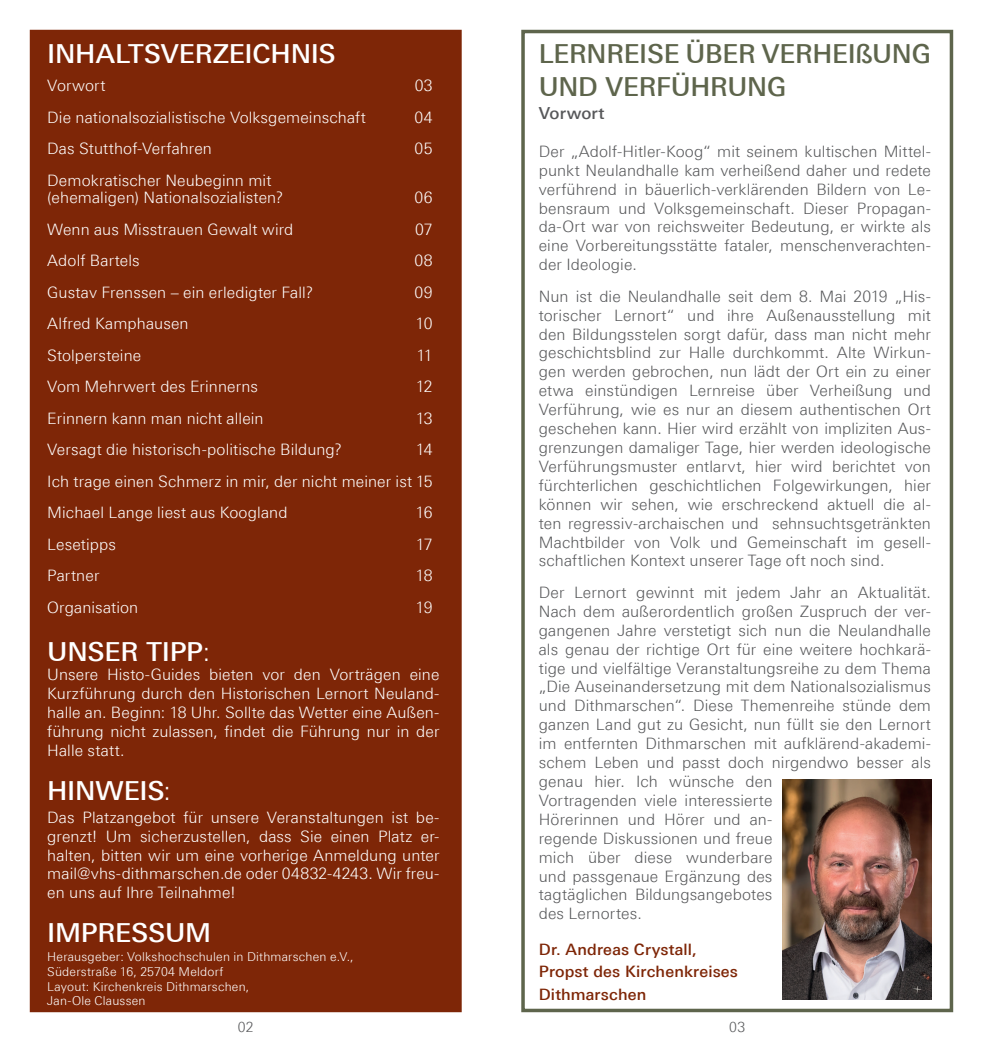
<style>
.page{position:relative;width:983px;height:1042px;background:#fff}
.page>*{position:absolute;margin:0;border:0;box-sizing:border-box;transform-origin:0 0}
.t1{font:500 26.25px "LT Univers Basic";letter-spacing:-.01em;color:#fff}
.t2{font:500 26.25px/33.2px "LT Univers Basic";letter-spacing:-.01em;color:#5e654c}
.t3{font:500 16.62px "LT Univers Basic";letter-spacing:.005em;color:#57585a}
.t4{font:300 15.75px/18.9px "LT Univers Basic";letter-spacing:.005em;color:#57585a;text-align:justify}
.t5{font:300 15.75px/18.9px "LT Univers Basic";letter-spacing:.005em;color:#fff;text-align:justify}
.t6{font:500 15.75px/22.8px "LT Univers Basic";letter-spacing:.01em;color:#7e2607}
.t7{font:300 14px "LT Univers Basic";color:#57585a}
.t8{font:300 12.25px/14.7px "LT Univers Basic";letter-spacing:.02em;color:#fff}
.s1{font-weight:300}
</style>
<div class="page">
<svg style="left:521px;top:29px;width:433px;height:984px"></svg>
<img style="left:782px;top:779px;width:148px;height:221px">
<div style="left:29px;top:29px;width:433px;height:984px;background:#7e2607"></div>
<h1 class="t2" style="left:538px;top:37px;width:393px">LERNREISE ÜBER VERHEIßUNG<br>UND VERFÜHRUNG</h1>
<p class="t3" style="left:538px;top:103px;width:67px">Vorwort</p>
<p class="t4" style="left:538px;top:142px;width:393px">Der „Adolf-Hitler-Koog“ mit seinem kultischen Mittel&shy;punkt Neulandhalle kam verheißend daher und redete verführend in bäuerlich-verklärenden Bildern von Le&shy;bensraum und Volksgemeinschaft. Dieser Propagan&shy;da-Ort war von reichsweiter Bedeutung, er wirkte als eine Vorbereitungsstätte fataler, menschenverachten&shy;der Ideologie.</p>
<p class="t4" style="left:538px;top:287px;width:393px">Nun ist die Neulandhalle seit dem 8. Mai 2019 „His&shy;torischer Lernort“ und ihre Außenausstellung mit den Bildungsstelen sorgt dafür, dass man nicht mehr geschichtsblind zur Halle durchkommt. Alte Wirkun&shy;gen werden gebrochen, nun lädt der Ort ein zu einer etwa einstündigen Lernreise über Verheißung und Verführung, wie es nur an diesem authentischen Ort geschehen kann. Hier wird erzählt von impliziten Aus&shy;grenzungen damaliger Tage, hier werden ideologische Verführungsmuster entlarvt, hier wird berichtet von fürchterlichen geschichtlichen Folgewirkungen, hier können wir sehen, wie erschreckend aktuell die al&shy;ten regressiv-archaischen und sehnsuchtsgetränkten Machtbilder von Volk und Gemeinschaft im gesell&shy;schaftlichen Kontext unserer Tage oft noch sind.</p>
<p class="t4" style="left:538px;top:583px;width:393px;text-align:left">Der Lernort gewinnt mit jedem Jahr an Aktualität.<br>Nach dem außerordentlich großen Zuspruch der ver&shy;gangenen Jahre verstetigt sich nun die Neulandhalle als genau der richtige Ort für eine weitere hochkarä&shy;tige und vielfältige Veranstaltungsreihe zu dem Thema „Die Auseinandersetzung mit dem Nationalsozialismus und Dithmarschen“. Diese Themenreihe stünde dem ganzen Land gut zu Gesicht, nun füllt sie den Lernort im entfernten Dithmarschen mit aufklärend-akademi&shy;schem Leben und passt doch nirgendwo besser als genau hier. Ich wünsche den<br>Vortragenden viele interessierte<br>Hörerinnen und Hörer und an-<br>regende Diskussionen und freue<br>mich über diese wunderbare<br>und passgenaue Ergänzung des<br>tagtäglichen Bildungsangebotes<br>des Lernortes.</p>
<p class="t6" style="left:538px;top:937px;width:201px">Dr. Andreas Crystall,<br>Propst des Kirchenkreises<br>Dithmarschen</p>
<h1 class="t1" style="left:47px;top:38px;width:290px">INHALTSVERZEICHNIS</h1>
<p class="t5" style="left:47px;top:76px;width:60px">Vorwort</p>
<p class="t5" style="left:414px;top:76px;width:19px">03</p>
<p class="t5" style="left:47px;top:108px;width:320px">Die nationalsozialistische Volksgemeinschaft</p>
<p class="t5" style="left:414px;top:108px;width:20px">04</p>
<p class="t5" style="left:47px;top:139px;width:166px">Das Stutthof-Verfahren</p>
<p class="t5" style="left:414px;top:139px;width:19px">05</p>
<p class="t5" style="left:47px;top:171px;width:237px;line-height:17.5px">Demokratischer Neubeginn mit (ehemaligen) Nationalsozialisten?</p>
<p class="t5" style="left:414px;top:188px;width:20px">06</p>
<p class="t5" style="left:47px;top:220px;width:247px">Wenn aus Misstrauen Gewalt wird</p>
<p class="t5" style="left:415px;top:220px;width:19px">07</p>
<p class="t5" style="left:47px;top:251px;width:94px">Adolf Bartels</p>
<p class="t5" style="left:414px;top:251px;width:20px">08</p>
<p class="t5" style="left:47px;top:283px;width:267px">Gustav Frenssen – ein erledigter Fall?</p>
<p class="t5" style="left:414px;top:283px;width:20px">09</p>
<p class="t5" style="left:47px;top:314px;width:143px">Alfred Kamphausen</p>
<p class="t5" style="left:415px;top:314px;width:18px">10</p>
<p class="t5" style="left:47px;top:346px;width:95px">Stolpersteine</p>
<p class="t5" style="left:416px;top:346px;width:18px">11</p>
<p class="t5" style="left:47px;top:377px;width:212px">Vom Mehrwert des Erinnerns</p>
<p class="t5" style="left:416px;top:377px;width:18px">12</p>
<p class="t5" style="left:47px;top:409px;width:218px">Erinnern kann man nicht allein</p>
<p class="t5" style="left:415px;top:409px;width:18px">13</p>
<p class="t5" style="left:47px;top:440px;width:296px">Versagt die historisch-politische Bildung?</p>
<p class="t5" style="left:47px;top:434px;width:386px;line-height:31.5px;text-indent:368px">14<br>Ich trage einen Schmerz in mir, der nicht meiner ist 15<br>Michael Lange liest aus Koogland</p>
<p class="t5" style="left:415px;top:503px;width:18px">16</p>
<p class="t5" style="left:47px;top:535px;width:70px">Lesetipps</p>
<p class="t5" style="left:416px;top:535px;width:18px">17</p>
<p class="t5" style="left:47px;top:566px;width:54px">Partner</p>
<p class="t5" style="left:415px;top:566px;width:19px">18</p>
<p class="t5" style="left:47px;top:598px;width:92px">Organisation</p>
<p class="t5" style="left:415px;top:598px;width:18px">19</p>
<h1 class="t1" style="left:47px;top:636px;width:164px">UNSER TIPP<span class="s1">:</span></h1>
<p class="t5" style="left:47px;top:665px;width:393px">Unsere Histo-Guides bieten vor den Vorträgen eine Kurzführung durch den Historischen Lernort Neuland&shy;halle an. Beginn: 18 Uhr. Sollte das Wetter eine Außen&shy;führung nicht zulassen, findet die Führung nur in der Halle statt.</p>
<h1 class="t1" style="left:47px;top:775px;width:125px">HINWEIS<span class="s1">:</span></h1>
<p class="t5" style="left:47px;top:807px;width:393px">Das Platzangebot für unsere Veranstaltungen ist be&shy;grenzt! Um sicherzustellen, dass Sie einen Platz er&shy;halten, bitten wir um eine vorherige Anmeldung unter mail@vhs-dithmarschen.de oder 04832-4243. Wir freu&shy;en uns auf Ihre Teilnahme!</p>
<h1 class="t1" style="left:47px;top:917px;width:165px">IMPRESSUM</h1>
<p class="t8" style="left:47px;top:949px;width:307px">Herausgeber: Volkshochschulen in Dithmarschen e.V., Süderstraße 16, 25704 Meldorf<br>Layout: Kirchenkreis Dithmarschen,<br>Jan-Ole Claussen</p>
<p class="t7" style="left:238px;top:1018px;width:17px">02</p>
<p class="t7" style="left:729px;top:1018px;width:17px">03</p>
</div>
